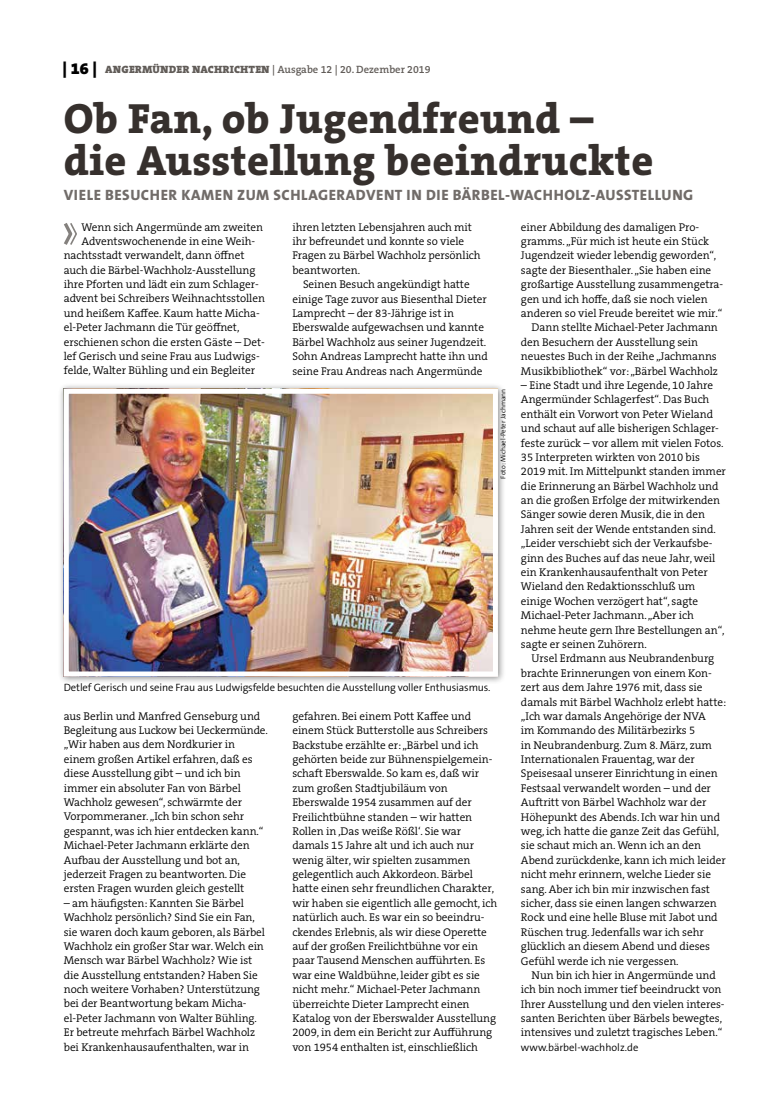
<style>
.page{position:relative;width:762px;height:1117px;background:#fff}
.page>*{position:absolute;margin:0;border:0;box-sizing:border-box;transform-origin:0 0}
.t1{font:800 42.5px/42.5px "The Serif B W8";letter-spacing:.01em;color:#36302d}
.t2{font:800 15px "The Sans B W8";letter-spacing:.035em;color:#716c69}
.t3{font:300 11.25px/14.4px "The Serif B W4";letter-spacing:-.005em;color:#000}
.t4{font:300 10.62px "The Sans B W4";letter-spacing:-.01em;color:#000}
.t5{font:600 10.62px "The Serif B W6";color:#615c58}
.t6{font:300 6.88px "The Sans B W4";color:#000}
.s1{font-family:"The Serif B W9";font-weight:900;font-size:16.25px;color:#000}
.s2{font-family:"The Serif B W9";font-weight:900}
</style>
<div class="page">
<svg style="left:64px;top:223px;width:13px;height:22px"></svg>
<div style="left:58px;top:383px;width:448px;height:301px;background:#000;opacity:.45"></div>
<img style="left:70px;top:394px;width:422px;height:276px">
<div style="left:64px;top:388px;width:434px;height:288px;border:5px solid #fff"></div>
<p class="t5" style="left:63px;top:63px;width:369px"><span class="s1">| 16 |</span> <span class="s2">ANGERMÜNDER NACHRICHTEN</span> | Ausgabe 12 | 20. Dezember 2019</p>
<h1 class="t1" style="left:64px;top:96px;width:591px">Ob Fan, ob Jugendfreund – die Ausstellung beeindruckte</h1>
<h2 class="t2" style="left:64px;top:185px;width:631px">VIELE BESUCHER KAMEN ZUM SCHLAGERADVENT IN DIE BÄRBEL-WACHHOLZ-AUSSTELLUNG</h2>
<p class="t3" style="left:82px;top:219px;width:183px">Wenn sich Angermünde am zweiten</p>
<p class="t3" style="left:82px;top:234px;width:175px">Adventswochenende in eine Weih-</p>
<p class="t3" style="left:64px;top:248px;width:182px">nachtsstadt verwandelt, dann öffnet</p>
<p class="t3" style="left:64px;top:263px;width:193px">auch die Bärbel-Wachholz-Ausstellung</p>
<p class="t3" style="left:64px;top:277px;width:195px">ihre Pforten und lädt ein zum Schlager-</p>
<p class="t3" style="left:64px;top:291px;width:203px">advent bei Schreibers Weihnachtsstollen</p>
<p class="t3" style="left:64px;top:306px;width:197px">und heißem Kaffee. Kaum hatte Micha-</p>
<p class="t3" style="left:64px;top:320px;width:177px">el-Peter Jachmann die Tür geöffnet,</p>
<p class="t3" style="left:64px;top:334px;width:203px">erschienen schon die ersten Gäste – Det-</p>
<p class="t3" style="left:64px;top:349px;width:197px">lef Gerisch und seine Frau aus Ludwigs-</p>
<p class="t3" style="left:64px;top:363px;width:193px">felde, Walter Bühling und ein Begleiter</p>
<p class="t3" style="left:292px;top:220px;width:190px">ihren letzten Lebensjahren auch mit ihr befreundet und konnte so viele<br>Fragen zu Bärbel Wachholz persönlich beantworten.</p>
<p class="t3" style="left:292px;top:277px;width:197px;text-indent:11px">Seinen Besuch angekündigt hatte einige Tage zuvor aus Biesenthal Dieter Lamprecht – der 83-Jährige ist in Eberswalde aufgewachsen und kannte Bärbel Wachholz aus seiner Jugendzeit.<br>Sohn Andreas Lamprecht hatte ihn und seine Frau Andreas nach Angermünde</p>
<p class="t3" style="left:521px;top:220px;width:180px">einer Abbildung des damaligen Pro-</p>
<p class="t3" style="left:521px;top:234px;width:189px">gramms. „Für mich ist heute ein Stück</p>
<p class="t3" style="left:521px;top:248px;width:197px">Jugendzeit wieder lebendig geworden“,</p>
<p class="t3" style="left:521px;top:263px;width:192px">sagte der Biesenthaler. „Sie haben eine</p>
<p class="t3" style="left:521px;top:277px;width:204px">großartige Ausstellung zusammengetra-</p>
<p class="t3" style="left:521px;top:291px;width:188px">gen und ich hoffe, daß sie noch vielen</p>
<p class="t3" style="left:521px;top:306px;width:203px">anderen so viel Freude bereitet wie mir.“</p>
<p class="t3" style="left:531px;top:320px;width:188px">Dann stellte Michael-Peter Jachmann</p>
<p class="t3" style="left:521px;top:335px;width:179px">den Besuchern der Ausstellung sein</p>
<p class="t3" style="left:521px;top:349px;width:197px">neuestes Buch in der Reihe „Jachmanns</p>
<p class="t3" style="left:521px;top:363px;width:198px">Musikbibliothek“ vor: „Bärbel Wachholz</p>
<p class="t3" style="left:521px;top:378px;width:206px">– Eine Stadt und ihre Legende, 10 Jahre Angermünder Schlagerfest“. Das Buch enthält ein Vorwort von Peter Wieland und schaut auf alle bisherigen Schlager&shy;feste zurück – vor allem mit vielen Fotos.<br>35 Interpreten wirkten von 2010 bis 2019 mit. Im Mittelpunkt standen immer die Erinnerung an Bärbel Wachholz und an die großen Erfolge der mitwirkenden Sänger sowie deren Musik, die in den Jahren seit der Wende entstanden sind. „Leider verschiebt sich der Verkaufsbe&shy;ginn des Buches auf das neue Jahr, weil ein Krankenhausaufenthalt von Peter Wieland den Redaktionsschluß um einige Wochen verzögert hat“, sagte Michael-Peter Jachmann. „Aber ich nehme heute gern Ihre Bestellungen an“, sagte er seinen Zuhörern.</p>
<p class="t3" style="left:521px;top:651px;width:207px;text-indent:11px">Ursel Erdmann aus Neubrandenburg brachte Erinnerungen von einem Kon&shy;zert aus dem Jahre 1976 mit, dass sie damals mit Bärbel Wachholz erlebt hatte: „Ich war damals Angehörige der NVA<br>im Kommando des Militärbezirks 5<br>in Neubrandenburg. Zum 8. März, zum Internationalen Frauentag, war der Speisesaal unserer Einrichtung in einen Festsaal verwandelt worden – und der Auftritt von Bärbel Wachholz war der Höhepunkt des Abends. Ich war hin und weg, ich hatte die ganze Zeit das Gefühl, sie schaut mich an. Wenn ich an den Abend zurückdenke, kann ich mich leider nicht mehr erinnern, welche Lieder sie sang. Aber ich bin mir inzwischen fast sicher, dass sie einen langen schwarzen Rock und eine helle Bluse mit Jabot und Rüschen trug. Jedenfalls war ich sehr glücklich an diesem Abend und dieses Gefühl werde ich nie vergessen.</p>
<p class="t3" style="left:521px;top:967px;width:205px;text-align:center">Nun bin ich hier in Angermünde und<br>ich bin noch immer tief beeindruckt von Ihrer Ausstellung und den vielen interes&shy;santen Berichten über Bärbels bewegtes, intensives und zuletzt tragisches Leben.“</p>
<p class="t4" style="left:521px;top:1039px;width:119px">www.bärbel-wachholz.de</p>
<p class="t6" style="left:499px;top:478px;width:91px;rotate:-90deg">Foto: Michael-Peter Jachmann</p>
<p class="t4" style="left:64px;top:680px;width:428px">Detlef Gerisch und seine Frau aus Ludwigsfelde besuchten die Ausstellung voller Enthusiasmus.</p>
<p class="t3" style="left:64px;top:708px;width:206px">aus Berlin und Manfred Genseburg und Begleitung aus Luckow bei Ueckermünde. „Wir haben aus dem Nordkurier in einem großen Artikel erfahren, daß es diese Ausstellung gibt – und ich bin immer ein absoluter Fan von Bärbel Wachholz gewesen“, schwärmte der Vorpommeraner. „Ich bin schon sehr gespannt, was ich hier entdecken kann.“ Michael-Peter Jachmann erklärte den Aufbau der Ausstellung und bot an, jederzeit Fragen zu beantworten. Die ersten Fragen wurden gleich gestellt</p>
<p class="t3" style="left:64px;top:895px;width:203px">– am häufigsten: Kannten Sie Bärbel Wachholz persönlich? Sind Sie ein Fan, sie waren doch kaum geboren, als Bärbel Wachholz ein großer Star war. Welch ein Mensch war Bärbel Wachholz? Wie ist die Ausstellung entstanden? Haben Sie noch weitere Vorhaben? Unterstützung bei der Beantwortung bekam Micha&shy;el-Peter Jachmann von Walter Bühling.<br>Er betreute mehrfach Bärbel Wachholz bei Krankenhausaufenthalten, war in</p>
<p class="t3" style="left:292px;top:708px;width:206px">gefahren. Bei einem Pott Kaffee und einem Stück Butterstolle aus Schreibers Backstube erzählte er: „Bärbel und ich gehörten beide zur Bühnenspielgemein&shy;schaft Eberswalde. So kam es, daß wir zum großen Stadtjubiläum von Eberswalde 1954 zusammen auf der Freilichtbühne standen – wir hatten Rollen in ‚Das weiße Rößl‘. Sie war damals 15 Jahre alt und ich auch nur wenig älter, wir spielten zusammen gelegentlich auch Akkordeon. Bärbel hatte einen sehr freundlichen Charakter, wir haben sie eigentlich alle gemocht, ich natürlich auch. Es war ein so beeindru&shy;ckendes Erlebnis, als wir diese Operette auf der großen Freilichtbühne vor ein paar Tausend Menschen aufführten. Es war eine Waldbühne, leider gibt es sie nicht mehr.“ Michael-Peter Jachmann überreichte Dieter Lamprecht einen Katalog von der Eberswalder Ausstellung 2009, in dem ein Bericht zur Aufführung von 1954 enthalten ist, einschließlich</p>
</div>
